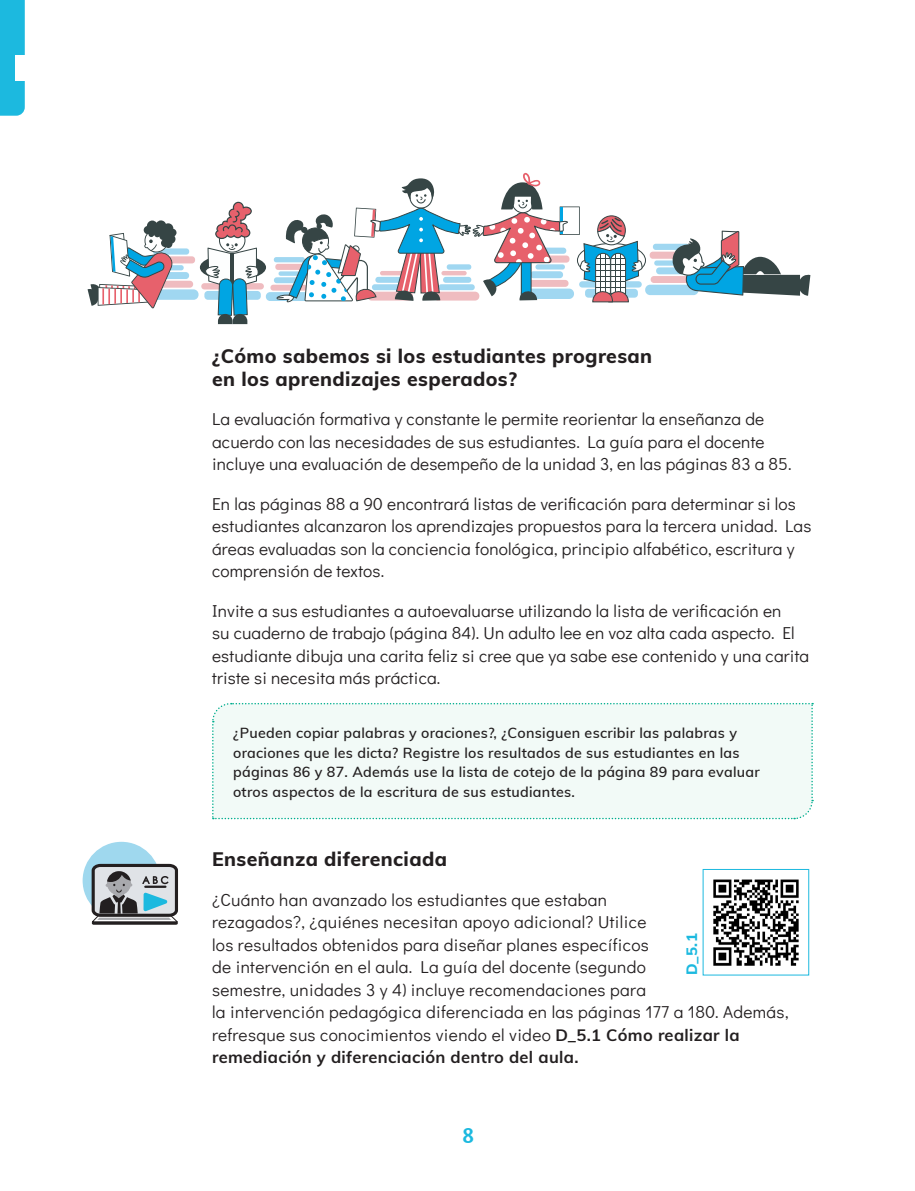
<style>
.page{position:relative;width:915px;height:1191px;background:#fff}
.page>*{position:absolute;margin:0;border:0;box-sizing:border-box;transform-origin:0 0}
.t1{font:23.4px "Amaranth";color:#1cb9df}
.Intertitulo_negro{font:800 19.5px/22.5px "Muli";letter-spacing:.02em;color:#231f20}
.Texto_general{font:17.25px/22.5px "Didact Gothic";letter-spacing:.01em;color:#231f20}
.Texto_general-2{font:700 16.5px "Muli";letter-spacing:.02em;color:#231f20}
.Tabla_tex_Semanas{font:800 15px "Muli";color:#1cb9df}
.Tabla_tex_Semanas-2{font:600 14.25px/19.5px "Muli";letter-spacing:.02em;color:#231f20}
.s1{font-family:"Muli";font-weight:700;font-size:16.5px}
</style>
<div class="page">
<div style="left:0;top:0;width:25px;height:116px;background:#1cb9df"></div>
<div style="left:15px;top:55px;width:19px;height:25px;background:#fff"></div>
<div style="left:212px;top:702px;width:601px;height:118px;background:#f2faf7"></div>
<div style="left:201px;top:283px;width:63px;height:6px;background:#efbcc0;border-radius:3px"></div>
<div style="left:204px;top:291px;width:57px;height:9px;background:#a0d7f1;border-radius:4px"></div>
<div style="left:266px;top:292px;width:45px;height:9px;background:#a0d7f1;border-radius:4px"></div>
<div style="left:270px;top:285px;width:37px;height:6px;background:#efbcc0;border-radius:3px"></div>
<div style="left:274px;top:257px;width:31px;height:5px;background:#a0d7f1;border-radius:2px"></div>
<div style="left:274px;top:277px;width:28px;height:6px;background:#a0d7f1;border-radius:3px"></div>
<div style="left:145px;top:289px;width:53px;height:11px;background:#a0d7f1;border-radius:5px"></div>
<div style="left:150px;top:281px;width:43px;height:7px;background:#efbcc0;border-radius:3px"></div>
<div style="left:157px;top:256px;width:38px;height:7px;background:#efbcc0;border-radius:3px"></div>
<div style="left:153px;top:248px;width:36px;height:7px;background:#a0d7f1;border-radius:3px"></div>
<div style="left:156px;top:272px;width:33px;height:7px;background:#a0d7f1;border-radius:3px"></div>
<div style="left:154px;top:265px;width:30px;height:5px;background:#a0d7f1;border-radius:2px"></div>
<div style="left:645px;top:285px;width:53px;height:10px;background:#a0d7f1;border-radius:5px"></div>
<div style="left:650px;top:276px;width:43px;height:7px;background:#efbcc0;border-radius:3px"></div>
<div style="left:649px;top:252px;width:38px;height:7px;background:#efbcc0;border-radius:3px"></div>
<div style="left:652px;top:244px;width:37px;height:6px;background:#a0d7f1;border-radius:3px"></div>
<div style="left:656px;top:267px;width:33px;height:7px;background:#a0d7f1;border-radius:3px"></div>
<div style="left:654px;top:260px;width:29px;height:6px;background:#a0d7f1;border-radius:2px"></div>
<svg style="left:669px;top:231px;width:141px;height:65px"></svg>
<div style="left:200px;top:254px;width:66px;height:26px;background:#364545;border-radius:50%"></div>
<svg style="left:204px;top:202px;width:55px;height:122px"></svg>
<svg style="left:87px;top:220px;width:89px;height:88px"></svg>
<svg style="left:276px;top:173px;width:369px;height:130px"></svg>
<div style="left:83px;top:841px;width:77px;height:78px;background:#9fd8ee;border-radius:50%"></div>
<hr style="left:93px;top:921px;width:83px;height:3px;background:#231f20">
<svg style="left:90px;top:862px;width:88px;height:60px;background:#959fa4"></svg>
<img style="left:713px;top:879px;width:86px;height:87px">
<p class="Intertitulo_negro" style="left:212px;top:344px;width:441px">¿Cómo sabemos si los estudiantes progresan en los aprendizajes esperados?</p>
<p class="Texto_general" style="left:212px;top:406px;width:581px">La evaluación formativa y constante le permite reorientar la enseñanza de acuerdo con las necesidades de sus estudiantes. La guía para el docente incluye una evaluación de desempeño de la unidad 3, en las páginas 83 a 85.</p>
<p class="Texto_general" style="left:212px;top:491px;width:600px">En las páginas 88 a 90 encontrará listas de verificación para determinar si los estudiantes alcanzaron los aprendizajes propuestos para la tercera unidad. Las áreas evaluadas son la conciencia fonológica, principio alfabético, escritura y comprensión de textos.</p>
<p class="Texto_general" style="left:212px;top:598px;width:598px">Invite a sus estudiantes a autoevaluarse utilizando la lista de verificación en<br>su cuaderno de trabajo (página 84). Un adulto lee en voz alta cada aspecto. El estudiante dibuja una carita feliz si cree que ya sabe ese contenido y una carita triste si necesita más práctica.</p>
<p class="Tabla_tex_Semanas-2" style="left:233px;top:722px;width:528px">¿Pueden copiar palabras y oraciones?, ¿Consiguen escribir las palabras y oraciones que les dicta? Registre los resultados de sus estudiantes en las páginas 86 y 87. Además use la lista de cotejo de la página 89 para evaluar otros aspectos de la escritura de sus estudiantes.</p>
<p class="Intertitulo_negro" style="left:212px;top:847px;width:236px">Enseñanza diferenciada</p>
<p class="Texto_general" style="left:212px;top:887px;width:577px">¿Cuánto han avanzado los estudiantes que estaban<br>rezagados?, ¿quiénes necesitan apoyo adicional? Utilice<br>los resultados obtenidos para diseñar planes específicos<br>de intervención en el aula. La guía del docente (segundo<br>semestre, unidades 3 y 4) incluye recomendaciones para<br>la intervención pedagógica diferenciada en las páginas 177 a 180. Además, refresque sus conocimientos viendo el video <span class="s1">D_5.1 Cómo realizar la</span></p>
<p class="Texto_general-2" style="left:212px;top:1045px;width:368px">remediación y diferenciación dentro del aula.</p>
<p class="Tabla_tex_Semanas" style="left:680px;top:975px;width:43px;rotate:-90deg">D_5.1</p>
<h1 class="t1" style="left:462px;top:1121px;width:14px">8</h1>
</div>
